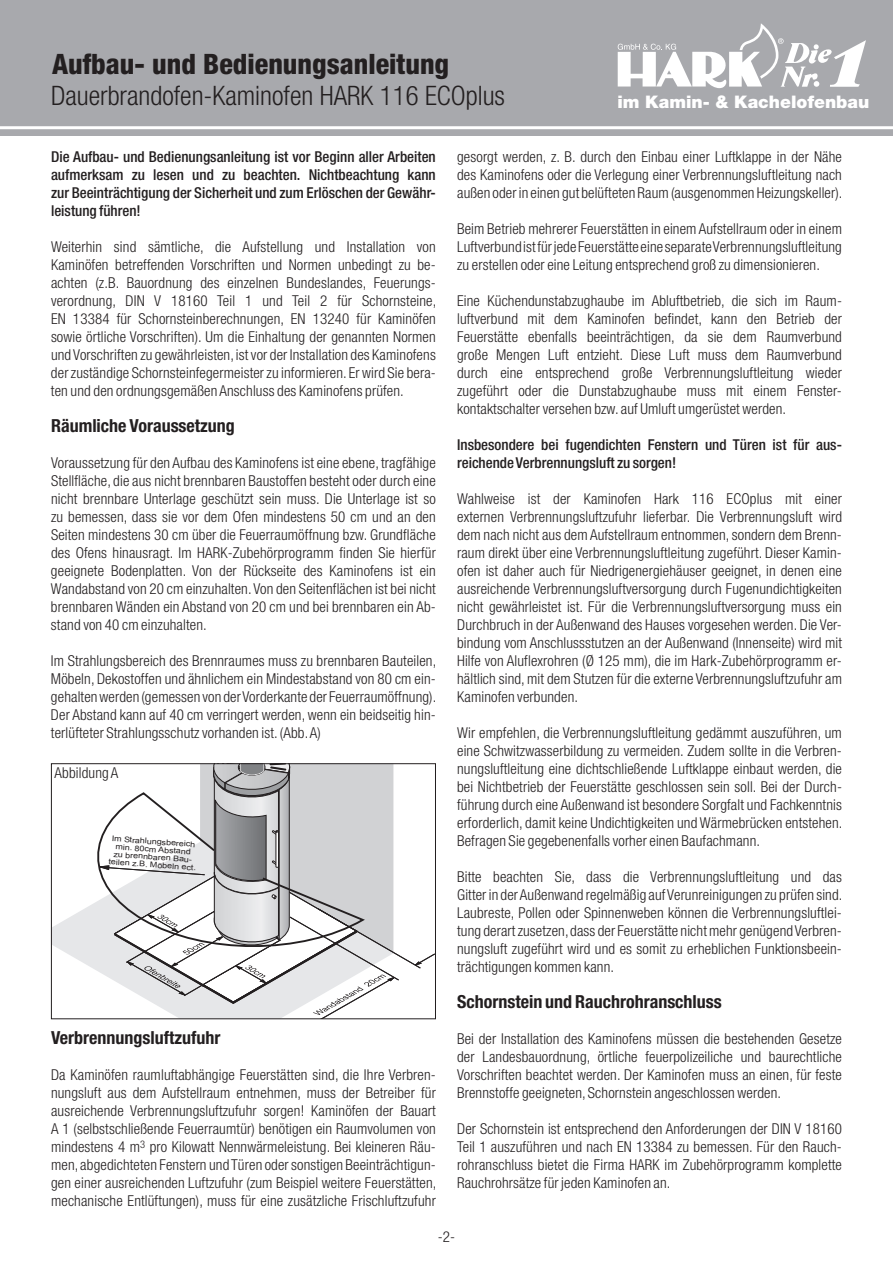
<style>
.page{position:relative;width:893px;height:1263px;background:#fff}
.page>*{position:absolute;margin:0;border:0;box-sizing:border-box;transform-origin:0 0}
.t1{font:800 condensed 28.2px "Helvetica Neue LT";color:#231f20}
.t2{font:300 condensed 26.85px "Helvetica Neue LT";color:#231f20}
.t3{font:700 condensed 18px "Helvetica Neue LT";color:#231f20}
.t4{font:900 16.05px "Helvetica Neue LT";letter-spacing:.025em;color:#fff}
.t5{font:300 condensed 15px/18px "Helvetica Neue LT";letter-spacing:.01em;color:#231f20;text-align:justify}
.t6{font:500 condensed 15px/18px "Helvetica Neue LT";color:#231f20;text-align:justify}
.t7{font:7.65px/7.6px "Arial";color:#231f20;text-align:center;scale:1.15 1}
</style>
<div class="page">
<div style="left:0;top:0;width:893px;height:136px;background:#a8a9ad"></div>
<hr style="left:0;top:126px;width:893px;height:3px;background:#fff">
<svg style="left:618px;top:23px;width:248px;height:65px"></svg>
<svg style="left:53px;top:911px;width:47px;height:61px;fill:#e6e7e9"></svg>
<svg style="left:100px;top:765px;width:334px;height:252px"></svg>
<svg style="left:80px;top:791px;width:287px;height:164px"></svg>
<div style="left:51px;top:763px;width:385px;height:256px;border:1px solid #231f20"></div>
<h1 class="t1" style="left:52px;top:46px;width:399px">Aufbau- und Bedienungsanleitung</h1>
<h2 class="t2" style="left:51px;top:80px;width:455px">Dauerbrandofen-Kaminofen HARK 116 ECOplus</h2>
<p class="t4" style="left:617px;top:87px;width:245px">im Kamin- &amp; Kachelofenbau</p>
<p class="t6" style="left:51px;top:147px;width:386px">Die Aufbau- und Bedienungsanleitung ist vor Beginn aller Arbeiten aufmerksam zu lesen und zu beachten. Nichtbeachtung kann zur Beeinträchtigung der Sicherheit und zum Erlöschen der Gewähr&shy;leistung führen!</p>
<p class="t5" style="left:51px;top:238px;width:387px;text-align:left">Weiterhin sind sämtliche, die Aufstellung und Installation von Kaminöfen betreffenden Vorschriften und Normen unbedingt zu be&shy;achten (z.B. Bauordnung des einzelnen Bundeslandes, Feuerungs&shy;verordnung, DIN V 18160 Teil 1 und Teil 2 für Schornsteine, EN 13384 für Schornsteinberechnungen, EN 13240 für Kaminöfen sowie örtliche Vorschriften). Um die Einhaltung der genannten Normen und Vorschriften zu gewährleisten, ist vor der Installation des Kaminofens der zuständige Schornsteinfegermeister zu informieren. Er wird Sie bera&shy;ten und den ordnungsgemäßen Anschluss des Kaminofens prüfen.</p>
<p class="t3" style="left:51px;top:415px;width:185px">Räumliche Voraussetzung</p>
<p class="t5" style="left:51px;top:454px;width:386px">Voraussetzung für den Aufbau des Kaminofens ist eine ebene, tragfähige Stellfläche, die aus nicht brennbaren Baustoffen besteht oder durch eine nicht brennbare Unterlage geschützt sein muss. Die Unterlage ist so zu bemessen, dass sie vor dem Ofen mindestens 50 cm und an den Seiten mindestens 30 cm über die Feuerraumöffnung bzw. Grundfläche des Ofens hinausragt. Im HARK-Zubehörprogramm finden Sie hierfür geeignete Bodenplatten. Von der Rückseite des Kaminofens ist ein Wandabstand von 20 cm einzuhalten. Von den Seitenflächen ist bei nicht brennbaren Wänden ein Abstand von 20 cm und bei brennbaren ein Ab&shy;stand von 40 cm einzuhalten.</p>
<p class="t5" style="left:51px;top:652px;width:387px">Im Strahlungsbereich des Brennraumes muss zu brennbaren Bauteilen, Möbeln, Dekostoffen und ähnlichem ein Mindestabstand von 80 cm ein&shy;gehalten werden (gemessen von der Vorderkante der Feuerraumöffnung).<br>Der Abstand kann auf 40 cm verringert werden, wenn ein beidseitig hin&shy;terlüfteter Strahlungsschutz vorhanden ist. (Abb. A)</p>
<p class="t5" style="left:55px;top:764px;width:65px">Abbildung A</p>
<p class="t7" style="left:111px;top:835px;width:78px;rotate:4deg">Im Strahlungsbereich min. 80cm Abstand<br>zu brennbaren Bau&shy;teilen z.B. Möbeln ect.</p>
<p class="t3" style="left:51px;top:1027px;width:171px">Verbrennungsluftzufuhr</p>
<p class="t5" style="left:51px;top:1066px;width:387px">Da Kaminöfen raumluftabhängige Feuerstätten sind, die Ihre Verbren&shy;nungsluft aus dem Aufstellraum entnehmen, muss der Betreiber für ausreichende Verbrennungsluftzufuhr sorgen! Kaminöfen der Bauart A 1 (selbstschließende Feuerraumtür) benötigen ein Raumvolumen von mindestens 4 m<sup>3</sup> pro Kilowatt Nennwärmeleistung. Bei kleineren Räu&shy;men, abgedichteten Fenstern und Türen oder sonstigen Beeinträchtigun&shy;gen einer ausreichenden Luftzufuhr (zum Beispiel weitere Feuerstätten, mechanische Entlüftungen), muss für eine zusätzliche Frischluftzufuhr</p>
<p class="t5" style="left:457px;top:148px;width:387px">gesorgt werden, z. B. durch den Einbau einer Luftklappe in der Nähe des Kaminofens oder die Verlegung einer Verbrennungsluftleitung nach außen oder in einen gut belüfteten Raum (ausgenommen Heizungskeller).</p>
<p class="t5" style="left:457px;top:220px;width:386px">Beim Betrieb mehrerer Feuerstätten in einem Aufstellraum oder in einem Luftverbund ist für jede Feuerstätte eine separate Verbrennungsluftleitung zu erstellen oder eine Leitung entsprechend groß zu dimensionieren.</p>
<p class="t5" style="left:457px;top:292px;width:386px">Eine Küchendunstabzughaube im Abluftbetrieb, die sich im Raum&shy;luftverbund mit dem Kaminofen befindet, kann den Betrieb der Feuerstätte ebenfalls beeinträchtigen, da sie dem Raumverbund große Mengen Luft entzieht. Diese Luft muss dem Raumverbund durch eine entsprechend große Verbrennungsluftleitung wieder zugeführt oder die Dunstabzughaube muss mit einem Fenster&shy;kontaktschalter versehen bzw. auf Umluft umgerüstet werden.</p>
<p class="t6" style="left:457px;top:435px;width:386px">Insbesondere bei fugendichten Fenstern und Türen ist für aus&shy;reichende Verbrennungsluft zu sorgen!</p>
<p class="t5" style="left:457px;top:490px;width:386px">Wahlweise ist der Kaminofen Hark 116 ECOplus mit einer externen Verbrennungsluftzufuhr lieferbar. Die Verbrennungsluft wird dem nach nicht aus dem Aufstellraum entnommen, sondern dem Brenn&shy;raum direkt über eine Verbrennungsluftleitung zugeführt. Dieser Kamin&shy;ofen ist daher auch für Niedrigenergiehäuser geeignet, in denen eine ausreichende Verbrennungsluftversorgung durch Fugenundichtigkeiten nicht gewährleistet ist. Für die Verbrennungsluftversorgung muss ein Durchbruch in der Außenwand des Hauses vorgesehen werden. Die Ver&shy;bindung vom Anschlussstutzen an der Außenwand (Innenseite) wird mit Hilfe von Aluflexrohren (Ø 125 mm), die im Hark-Zubehörprogramm er&shy;hältlich sind, mit dem Stutzen für die externe Verbrennungsluftzufuhr am Kaminofen verbunden.</p>
<p class="t5" style="left:457px;top:724px;width:387px">Wir empfehlen, die Verbrennungsluftleitung gedämmt auszuführen, um eine Schwitzwasserbildung zu vermeiden. Zudem sollte in die Verbren&shy;nungsluftleitung eine dichtschließende Luftklappe einbaut werden, die bei Nichtbetrieb der Feuerstätte geschlossen sein soll. Bei der Durch&shy;führung durch eine Außenwand ist besondere Sorgfalt und Fachkenntnis erforderlich, damit keine Undichtigkeiten und Wärmebrücken entstehen.<br>Befragen Sie gegebenenfalls vorher einen Baufachmann.</p>
<p class="t5" style="left:457px;top:868px;width:387px">Bitte beachten Sie, dass die Verbrennungsluftleitung und das Gitter in der Außenwand regelmäßig auf Verunreinigungen zu prüfen sind.<br>Laubreste, Pollen oder Spinnenweben können die Verbrennungsluftlei&shy;tung derart zusetzen, dass der Feuerstätte nicht mehr genügend Verbren&shy;nungsluft zugeführt wird und es somit zu erheblichen Funktionsbeein&shy;trächtigungen kommen kann.</p>
<p class="t3" style="left:457px;top:991px;width:266px">Schornstein und Rauchrohranschluss</p>
<p class="t5" style="left:457px;top:1030px;width:386px">Bei der Installation des Kaminofens müssen die bestehenden Gesetze der Landesbauordnung, örtliche feuerpolizeiliche und baurechtliche Vorschriften beachtet werden. Der Kaminofen muss an einen, für feste Brennstoffe geeigneten, Schornstein angeschlossen werden.</p>
<p class="t5" style="left:457px;top:1120px;width:386px">Der Schornstein ist entsprechend den Anforderungen der DIN V 18160<br>Teil 1 auszuführen und nach EN 13384 zu bemessen. Für den Rauch&shy;rohranschluss bietet die Firma HARK im Zubehörprogramm komplette Rauchrohrsätze für jeden Kaminofen an.</p>
<p class="t5" style="left:438px;top:1228px;width:19px">-2-</p>
</div>
